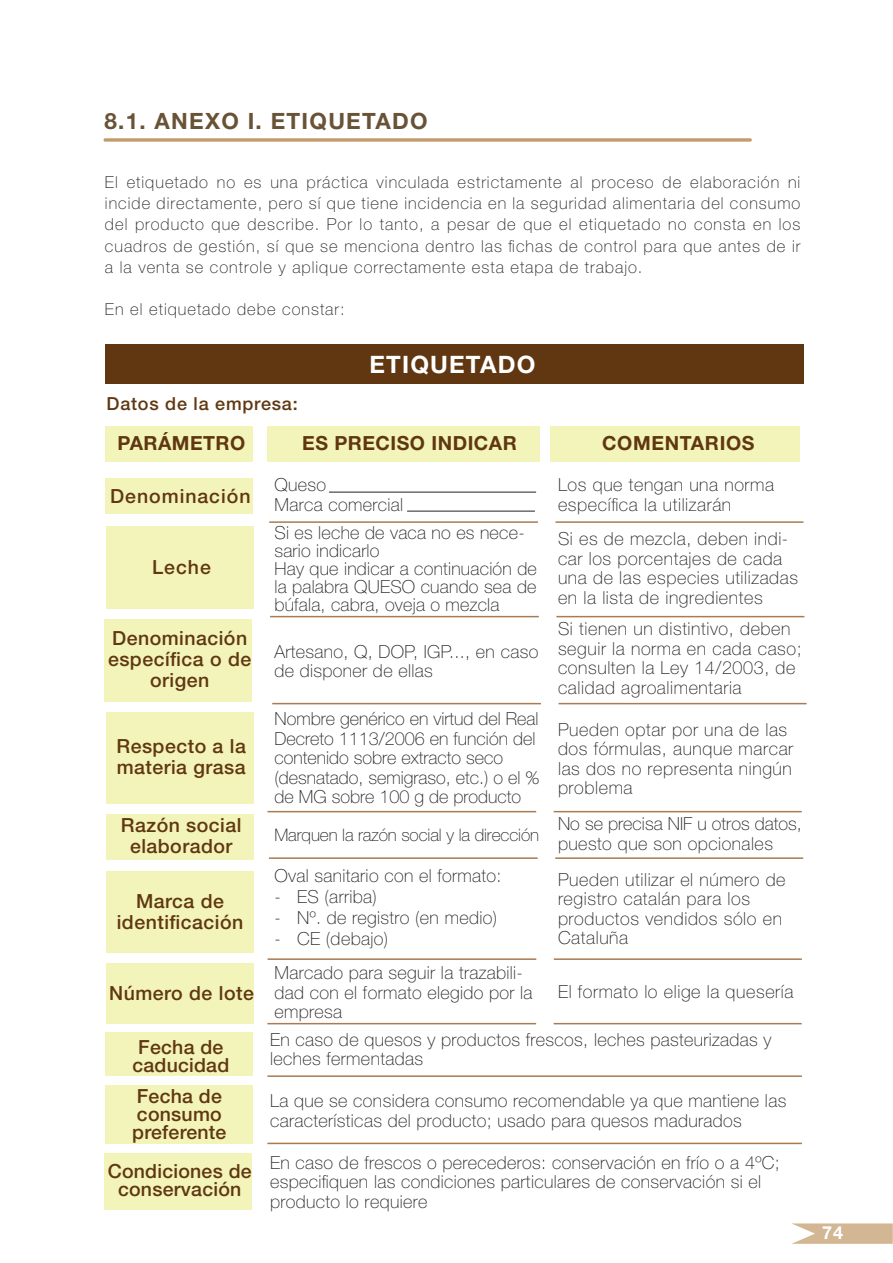
<style>
.page{position:relative;width:893px;height:1263px;background:#fff}
.page>*{position:absolute;margin:0;border:0;box-sizing:border-box;transform-origin:0 0}
.t1{font:700 24px "Helvetica Neue LT Std";letter-spacing:.05em;color:#fff}
.t2{font:700 22.5px "Helvetica Neue LT Std";letter-spacing:.055em;color:#695337}
.t3{font:500 19.5px/21px "Helvetica Neue LT Std";letter-spacing:.025em;color:#603711;text-align:center}
.t4{font:700 19.5px "Helvetica Neue LT Std";letter-spacing:.025em;color:#603711}
.t5{font:500 19.5px "Helvetica Neue LT Std";letter-spacing:.05em;color:#603711}
.t6{font:100 18px/19.5px "Helvetica Neue LT Std";letter-spacing:.02em;color:#231f20}
.t7{font:100 18px/19.5px "Helvetica Neue LT Std";color:#231f20}
.t8{font:500 18px "Helvetica Neue LT Std";letter-spacing:.045em;color:#603711}
.t9{font:700 18px "Helvetica Neue LT Std";color:#fff}
.t10{font:100 17.25px "Helvetica Neue LT Std";letter-spacing:-.005em;color:#231f20}
.t11{font:100 16.5px/21px "Helvetica Neue LT Std";letter-spacing:.06em;color:#231f20;text-align:justify}
</style>
<div class="page">
<svg style="left:103px;top:138px;width:649px;height:4px;background:#cca982"></svg>
<div style="left:105px;top:344px;width:699px;height:40px;background:#603711"></div>
<div style="left:105px;top:426px;width:147px;height:35px;background:#f3f4ba"></div>
<div style="left:267px;top:426px;width:272px;height:35px;background:#f3f4ba"></div>
<div style="left:550px;top:426px;width:250px;height:35px;background:#f3f4ba"></div>
<div style="left:105px;top:479px;width:147px;height:35px;background:#f3f4ba"></div>
<hr style="left:329px;top:492px;width:207px;height:1px;background:#231f20">
<hr style="left:407px;top:511px;width:128px;height:1px;background:#231f20">
<hr style="left:269px;top:521px;width:269px;height:2px;background:#a97b50">
<hr style="left:555px;top:521px;width:248px;height:2px;background:#a97b50">
<hr style="left:270px;top:616px;width:269px;height:1px;background:#a97b50">
<hr style="left:556px;top:616px;width:248px;height:1px;background:#a97b50">
<div style="left:106px;top:527px;width:148px;height:82px;background:#f3f4ba"></div>
<hr style="left:272px;top:703px;width:269px;height:1px;background:#a97b50">
<hr style="left:558px;top:703px;width:249px;height:1px;background:#a97b50">
<hr style="left:267px;top:811px;width:269px;height:1px;background:#a97b50">
<hr style="left:554px;top:811px;width:248px;height:1px;background:#a97b50">
<hr style="left:269px;top:857px;width:269px;height:2px;background:#a97b50">
<hr style="left:555px;top:857px;width:248px;height:2px;background:#a97b50">
<hr style="left:267px;top:1023px;width:269px;height:1px;background:#a97b50">
<hr style="left:554px;top:1023px;width:248px;height:1px;background:#a97b50">
<hr style="left:267px;top:1075px;width:535px;height:2px;background:#a97b50">
<hr style="left:267px;top:1143px;width:535px;height:1px;background:#a97b50">
<div style="left:105px;top:620px;width:147px;height:82px;background:#f3f4ba"></div>
<div style="left:106px;top:713px;width:148px;height:91px;background:#f3f4ba"></div>
<div style="left:106px;top:814px;width:148px;height:45px;background:#f3f4ba"></div>
<div style="left:107px;top:871px;width:147px;height:82px;background:#f3f4ba"></div>
<div style="left:107px;top:963px;width:147px;height:61px;background:#f3f4ba"></div>
<div style="left:105px;top:1033px;width:148px;height:43px;background:#f3f4ba"></div>
<div style="left:105px;top:1085px;width:148px;height:58px;background:#f3f4ba"></div>
<hr style="left:268px;top:958px;width:268px;height:2px;background:#a97b50">
<hr style="left:554px;top:958px;width:248px;height:2px;background:#a97b50">
<div style="left:105px;top:1153px;width:147px;height:56px;background:#f3f4ba"></div>
<svg style="left:792px;top:1223px;width:101px;height:21px;background:#d9c0a2"></svg>
<p class="t2" style="left:104px;top:107px;width:325px">8.1. ANEXO I. ETIQUETADO</p>
<p class="t11" style="left:105px;top:172px;width:697px">El etiquetado no es una práctica vinculada estrictamente al proceso de elaboración ni incide directamente, pero sí que tiene incidencia en la seguridad alimentaria del consumo del producto que describe. Por lo tanto, a pesar de que el etiquetado no consta en los cuadros de gestión, sí que se menciona dentro las fichas de control para que antes de ir a la venta se controle y aplique correctamente esta etapa de trabajo.</p>
<p class="t11" style="left:105px;top:298px;width:241px">En el etiquetado debe constar:</p>
<h1 class="t1" style="left:369px;top:349px;width:167px">ETIQUETADO</h1>
<p class="t8" style="left:107px;top:393px;width:193px">Datos de la empresa:</p>
<p class="t4" style="left:118px;top:431px;width:129px">PARÁMETRO</p>
<p class="t4" style="left:302px;top:431px;width:216px">ES PRECISO INDICAR</p>
<p class="t4" style="left:602px;top:431px;width:154px">COMENTARIOS</p>
<p class="t6" style="left:274px;top:475px;width:130px">Queso<br>Marca comercial</p>
<p class="t6" style="left:274px;top:524px;width:264px;line-height:18px">Si es leche de vaca no es nece&shy;sario indicarlo<br>Hay que indicar a continuación de la palabra QUESO cuando sea de búfala, cabra, oveja o mezcla</p>
<p class="t6" style="left:274px;top:642px;width:265px">Artesano, Q, DOP, IGP..., en caso de disponer de ellas</p>
<p class="t7" style="left:274px;top:709px;width:267px">Nombre genérico en virtud del Real<br>Decreto 1113/2006 en función del contenido sobre extracto seco (desnatado, semigraso, etc.) o el % de MG sobre 100 g de producto</p>
<p class="t10" style="left:274px;top:825px;width:266px">Marquen la razón social y la dirección</p>
<p class="t6" style="left:274px;top:865px;width:229px">Oval sanitario con el formato:</p>
<p class="t6" style="left:274px;top:886px;width:104px">- ES (arriba)</p>
<p class="t6" style="left:274px;top:907px;width:224px">- Nº. de registro (en medio)</p>
<p class="t6" style="left:274px;top:921px;width:250px;line-height:34.5px">- CE (debajo)<br>Marcado para seguir la trazabili-</p>
<p class="t6" style="left:274px;top:982px;width:260px">dad con el formato elegido por la empresa</p>
<p class="t6" style="left:558px;top:475px;width:218px">Los que tengan una norma específica la utilizarán</p>
<p class="t6" style="left:558px;top:529px;width:242px">Si es de mezcla, deben indi&shy;car los porcentajes de cada una de las especies utilizadas en la lista de ingredientes</p>
<p class="t6" style="left:558px;top:619px;width:245px">Si tienen un distintivo, deben seguir la norma en cada caso; consulten la Ley 14/2003, de calidad agroalimentaria</p>
<p class="t6" style="left:558px;top:720px;width:237px">Pueden optar por una de las dos fórmulas, aunque marcar las dos no representa ningún problema</p>
<p class="t6" style="left:558px;top:814px;width:245px">No se precisa NIF u otros datos, puesto que son opcionales</p>
<p class="t6" style="left:558px;top:870px;width:229px">Pueden utilizar el número de registro catalán para los productos vendidos sólo en<br>Cataluña</p>
<p class="t5" style="left:110px;top:484px;width:142px">Denominación</p>
<p class="t3" style="left:152px;top:556px;width:60px">Leche</p>
<p class="t3" style="left:108px;top:627px;width:145px">Denominación específica o de origen</p>
<p class="t3" style="left:116px;top:735px;width:131px;text-align:left">Respecto a la materia grasa</p>
<p class="t3" style="left:121px;top:815px;width:122px">Razón social elaborador</p>
<p class="t3" style="left:117px;top:890px;width:128px">Marca de identificación</p>
<p class="t3" style="left:109px;top:982px;width:146px">Número de lote</p>
<p class="t6" style="left:558px;top:982px;width:237px">El formato lo elige la quesería</p>
<p class="t3" style="left:132px;top:1037px;width:98px;line-height:18px">Fecha de caducidad</p>
<p class="t3" style="left:132px;top:1087px;width:96px;line-height:18px;text-align:left">Fecha de consumo preferente</p>
<p class="t3" style="left:108px;top:1162px;width:145px;line-height:18px">Condiciones de conservación</p>
<p class="t6" style="left:270px;top:1029px;width:503px">En caso de quesos y productos frescos, leches pasteurizadas y leches fermentadas</p>
<p class="t6" style="left:270px;top:1091px;width:518px">La que se considera consumo recomendable ya que mantiene las características del producto; usado para quesos madurados</p>
<p class="t6" style="left:270px;top:1152px;width:511px">En caso de frescos o perecederos: conservación en frío o a 4ºC; especifiquen las condiciones particulares de conservación si el producto lo requiere</p>
<p class="t9" style="left:822px;top:1222px;width:23px">74</p>
</div>
